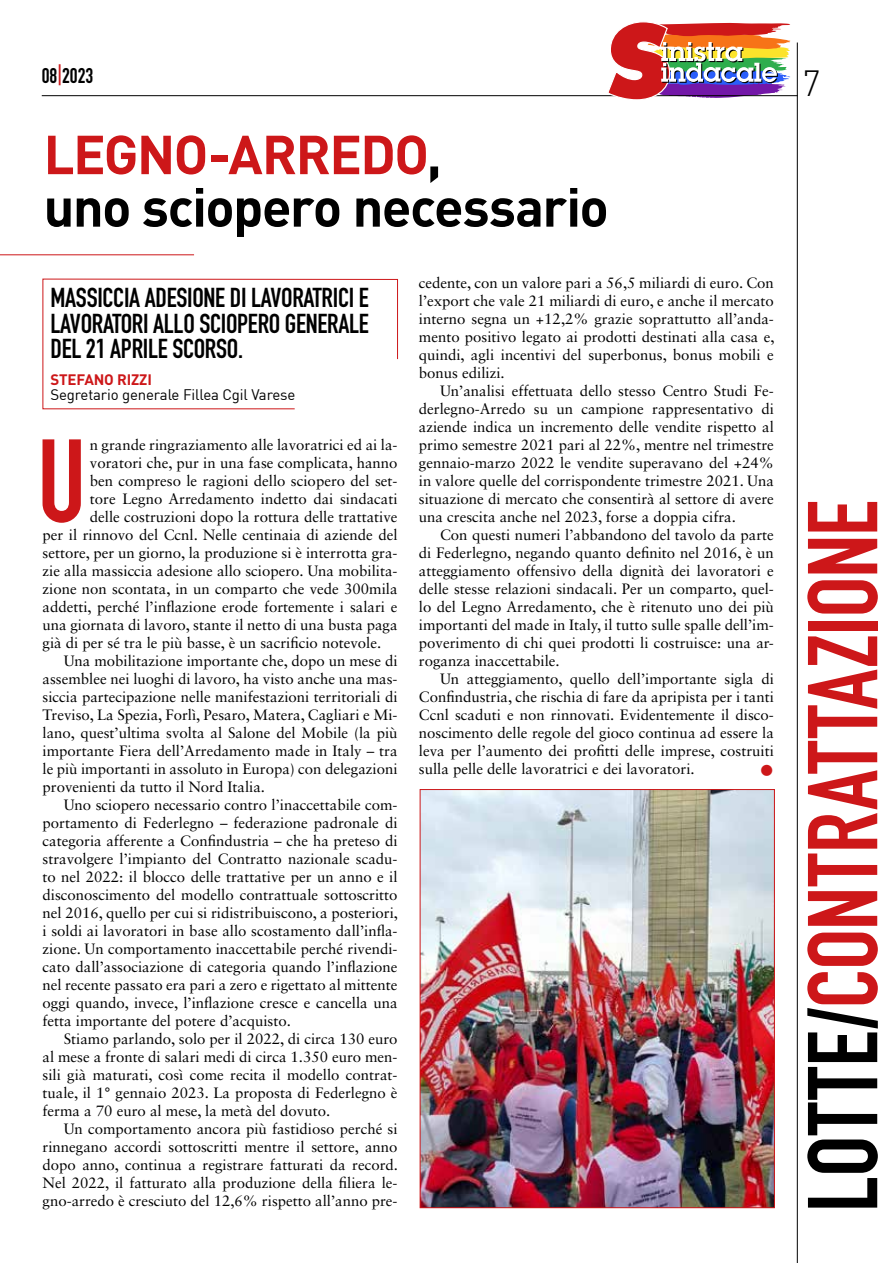
<style>
.page{position:relative;width:893px;height:1263px;background:#fff}
.page>*{position:absolute;margin:0;border:0;box-sizing:border-box;transform-origin:0 0}
.t1{font:116.1px "DIN Engschrift Std";color:#cd1719}
.t2{font:97.35px "DIN Engschrift Std";letter-spacing:-.005em;color:#cd1719}
.t3{font:700 54px/52.5px "DIN";letter-spacing:-.03em;color:#000}
.t4{font:300 36px "DIN";color:#000}
.t5{font:27px/25.5px "DIN Engschrift Std";letter-spacing:-.01em;color:#000;text-align:justify}
.t6{font:21px "DIN Engschrift Std";color:#000}
.t7{font:15px/18px "Sabon LT Std";color:#000;text-align:justify}
.t8{font:15px "DIN";letter-spacing:-.01em;color:#000}
.t9{font:700 15px "DIN";letter-spacing:-.01em;color:#cd1719}
.t10{font:12px "Zapf Dingbats IT Cby BT";color:#cd1719}
.s1{color:#cd1719}
.s2{color:#000}
</style>
<div class="page">
<hr style="left:42px;top:95px;width:756px;height:1px;background:#000">
<hr style="left:797px;top:43px;width:1px;height:1220px;background:#000">
<svg style="left:606px;top:22px;width:185px;height:78px"></svg>
<svg style="left:42px;top:278px;width:356px;height:132px"></svg>
<hr style="left:0;top:254px;width:194px;height:1px;background:#cd1719">
<img style="left:422px;top:791px;width:351px;height:415px">
<div style="left:420px;top:789px;width:355px;height:419px;border:1px solid #cd1719"></div>
<h3 class="t6" style="left:42px;top:63px;width:53px">08<span class="s1">|</span>2023</h3>
<h3 class="t4" style="left:802px;top:61px;width:20px">7</h3>
<h3 class="t3" style="left:44px;top:126px;width:567px"><span class="s1">LEGNO-ARREDO</span>,<br>uno sciopero necessario</h3>
<h3 class="t5" style="left:51px;top:285px;width:320px">MASSICCIA ADESIONE DI LAVORATRICI E LAVORATORI ALLO SCIOPERO GENERALE DEL 21 APRILE SCORSO.</h3>
<p class="t9" style="left:51px;top:370px;width:103px">STEFANO RIZZI</p>
<p class="t8" style="left:51px;top:386px;width:246px">Segretario generale Fillea Cgil Varese</p>
<h1 class="t1" style="left:37px;top:413px;width:51px">U</h1>
<p class="t7" style="left:90px;top:436px;width:309px">n grande ringraziamento alle lavoratrici ed ai la-</p>
<p class="t7" style="left:90px;top:454px;width:309px">voratori che, pur in una fase complicata, hanno</p>
<p class="t7" style="left:90px;top:472px;width:309px">ben compreso le ragioni dello sciopero del set-</p>
<p class="t7" style="left:90px;top:490px;width:309px">tore Legno Arredamento indetto dai sindacati</p>
<p class="t7" style="left:90px;top:508px;width:309px">delle costruzioni dopo la rottura delle trattative</p>
<p class="t7" style="left:43px;top:526px;width:357px">per il rinnovo del Ccnl. Nelle centinaia di aziende del</p>
<p class="t7" style="left:43px;top:544px;width:357px">settore, per un giorno, la produzione si è interrotta gra-</p>
<p class="t7" style="left:43px;top:562px;width:357px">zie alla massiccia adesione allo sciopero. Una mobilita-</p>
<p class="t7" style="left:43px;top:580px;width:357px">zione non scontata, in un comparto che vede 300mila</p>
<p class="t7" style="left:43px;top:598px;width:357px">addetti, perché l’inflazione erode fortemente i salari e</p>
<p class="t7" style="left:43px;top:616px;width:357px">una giornata di lavoro, stante il netto di una busta paga</p>
<p class="t7" style="left:43px;top:634px;width:340px">già di per sé tra le più basse, è un sacrificio notevole.</p>
<p class="t7" style="left:64px;top:652px;width:335px">Una mobilitazione importante che, dopo un mese di</p>
<p class="t7" style="left:43px;top:670px;width:357px">assemblee nei luoghi di lavoro, ha visto anche una mas-</p>
<p class="t7" style="left:43px;top:688px;width:357px">siccia partecipazione nelle manifestazioni territoriali di</p>
<p class="t7" style="left:43px;top:706px;width:357px">Treviso, La Spezia, Forlì, Pesaro, Matera, Cagliari e Mi-</p>
<p class="t7" style="left:43px;top:724px;width:357px">lano, quest’ultima svolta al Salone del Mobile (la più</p>
<p class="t7" style="left:43px;top:742px;width:357px">importante Fiera dell’Arredamento made in Italy – tra</p>
<p class="t7" style="left:43px;top:760px;width:357px">le più importanti in assoluto in Europa) con delegazioni</p>
<p class="t7" style="left:43px;top:778px;width:224px">provenienti da tutto il Nord Italia.</p>
<p class="t7" style="left:64px;top:796px;width:335px">Uno sciopero necessario contro l’inaccettabile com-</p>
<p class="t7" style="left:43px;top:814px;width:357px">portamento di Federlegno – federazione padronale di</p>
<p class="t7" style="left:43px;top:832px;width:357px">categoria afferente a Confindustria – che ha preteso di</p>
<p class="t7" style="left:43px;top:850px;width:357px">stravolgere l’impianto del Contratto nazionale scadu-</p>
<p class="t7" style="left:43px;top:868px;width:357px">to nel 2022: il blocco delle trattative per un anno e il</p>
<p class="t7" style="left:43px;top:886px;width:357px">disconoscimento del modello contrattuale sottoscritto</p>
<p class="t7" style="left:43px;top:904px;width:357px">nel 2016, quello per cui si ridistribuiscono, a posteriori,</p>
<p class="t7" style="left:43px;top:922px;width:357px">i soldi ai lavoratori in base allo scostamento dall’infla-</p>
<p class="t7" style="left:43px;top:940px;width:357px">zione. Un comportamento inaccettabile perché rivendi-</p>
<p class="t7" style="left:43px;top:958px;width:357px">cato dall’associazione di categoria quando l’inflazione</p>
<p class="t7" style="left:43px;top:976px;width:357px">nel recente passato era pari a zero e rigettato al mittente</p>
<p class="t7" style="left:43px;top:994px;width:357px">oggi quando, invece, l’inflazione cresce e cancella una</p>
<p class="t7" style="left:43px;top:1012px;width:250px">fetta importante del potere d’acquisto.</p>
<p class="t7" style="left:64px;top:1030px;width:335px">Stiamo parlando, solo per il 2022, di circa 130 euro</p>
<p class="t7" style="left:43px;top:1048px;width:357px">al mese a fronte di salari medi di circa 1.350 euro men-</p>
<p class="t7" style="left:43px;top:1066px;width:357px">sili già maturati, così come recita il modello contrat-</p>
<p class="t7" style="left:43px;top:1084px;width:357px">tuale, il 1° gennaio 2023. La proposta di Federlegno è</p>
<p class="t7" style="left:43px;top:1102px;width:289px">ferma a 70 euro al mese, la metà del dovuto.</p>
<p class="t7" style="left:64px;top:1120px;width:335px">Un comportamento ancora più fastidioso perché si</p>
<p class="t7" style="left:43px;top:1138px;width:357px">rinnegano accordi sottoscritti mentre il settore, anno</p>
<p class="t7" style="left:43px;top:1156px;width:357px">dopo anno, continua a registrare fatturati da record.</p>
<p class="t7" style="left:43px;top:1174px;width:357px">Nel 2022, il fatturato alla produzione della filiera le-</p>
<p class="t7" style="left:43px;top:1192px;width:357px">gno-arredo è cresciuto del 12,6% rispetto all’anno pre-</p>
<p class="t7" style="left:419px;top:274px;width:357px">cedente, con un valore pari a 56,5 miliardi di euro. Con l’export che vale 21 miliardi di euro, e anche il mercato interno segna un +12,2% grazie soprattutto all’anda&shy;mento positivo legato ai prodotti destinati alla casa e, quindi, agli incentivi del superbonus, bonus mobili e bonus edilizi.</p>
<p class="t7" style="left:419px;top:382px;width:357px;text-indent:21px">Un’analisi effettuata dello stesso Centro Studi Fe&shy;derlegno-Arredo su un campione rappresentativo di aziende indica un incremento delle vendite rispetto al primo semestre 2021 pari al 22%, mentre nel trimestre gennaio-marzo 2022 le vendite superavano del +24% in valore quelle del corrispondente trimestre 2021. Una situazione di mercato che consentirà al settore di avere una crescita anche nel 2023, forse a doppia cifra.</p>
<p class="t7" style="left:419px;top:526px;width:357px;text-indent:21px">Con questi numeri l’abbandono del tavolo da parte di Federlegno, negando quanto definito nel 2016, è un atteggiamento offensivo della dignità dei lavoratori e delle stesse relazioni sindacali. Per un comparto, quel&shy;lo del Legno Arredamento, che è ritenuto uno dei più importanti del made in Italy, il tutto sulle spalle dell’im&shy;poverimento di chi quei prodotti li costruisce: una ar&shy;roganza inaccettabile.</p>
<p class="t7" style="left:419px;top:670px;width:357px;text-indent:21px">Un atteggiamento, quello dell’importante sigla di Confindustria, che rischia di fare da apripista per i tanti Ccnl scaduti e non rinnovati. Evidentemente il disco&shy;noscimento delle regole del gioco continua ad essere la leva per l’aumento dei profitti delle imprese, costruiti sulla pelle delle lavoratrici e dei lavoratori.</p>
<p class="t10" style="left:761px;top:764px;width:13px">●</p>
<h2 class="t2" style="left:786px;top:1212px;width:714px;rotate:-90deg"><span class="s2">LOTTE/</span>CONTRATTAZIONE</h2>
</div>
